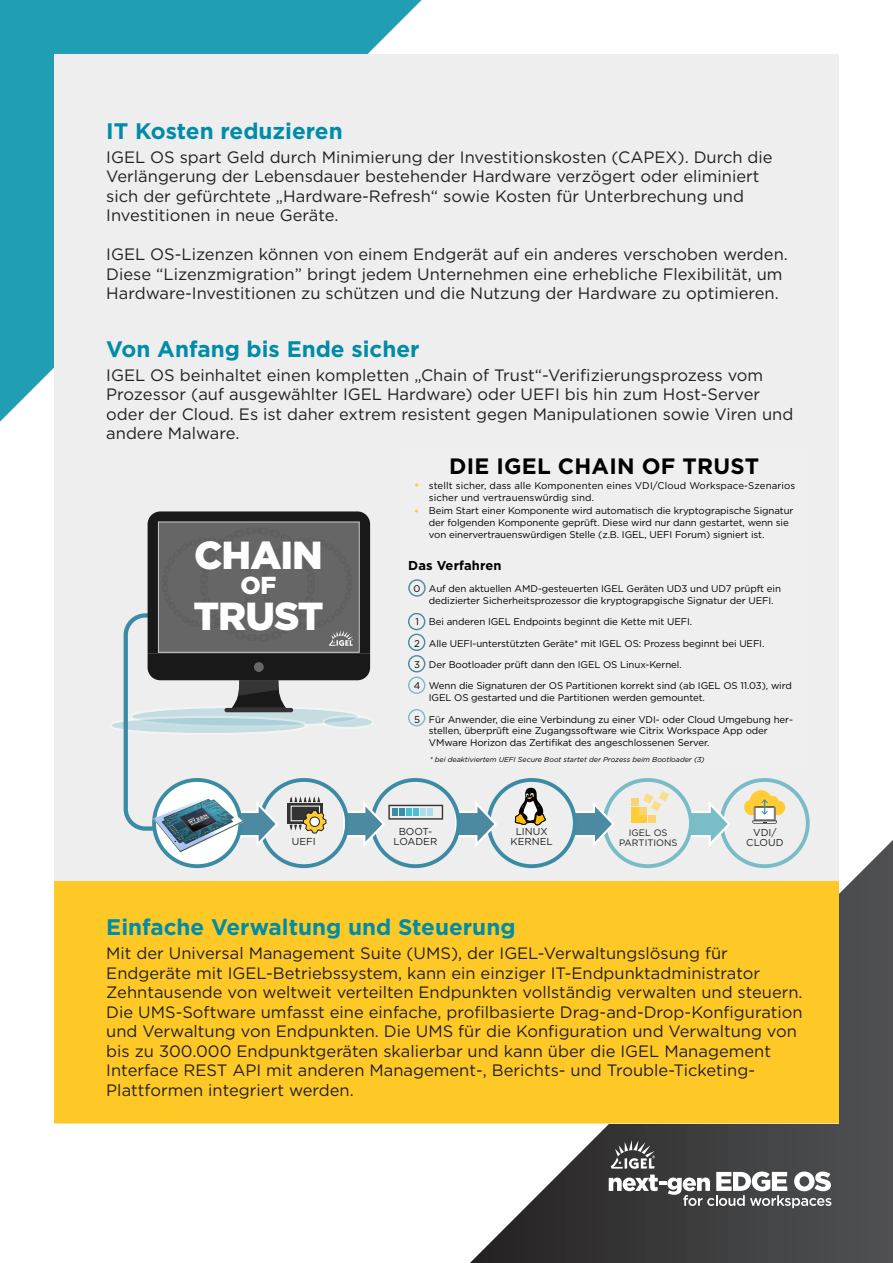
<style>
.page{position:relative;width:893px;height:1263px;background:#fff}
.page>*{position:absolute;margin:0;border:0;box-sizing:border-box;transform-origin:0 0}
.t1{font:900 39.15px "Gotham";letter-spacing:-.025em;color:#fff}
.t2{font:900 24.6px "Gotham";color:#fff}
.t3{font:700 22.5px "Gotham";color:#008ca7}
.t4{font:700 22.2px "Gotham";letter-spacing:.01em;color:#000}
.t5{font:16.5px/19.5px "Gotham";color:#231f20}
.t6{font:700 12.9px "Gotham";letter-spacing:.01em;color:#000}
.t7{font:10.05px/10.1px "Gotham";color:#231f20;text-align:center}
.t8{font:9.75px/11.7px "Gotham";letter-spacing:-.01em;color:#000}
.t9{font:9.75px/11.7px "Gotham";letter-spacing:.01em;color:#000}
.t10{font:9.3px/10.1px "Gotham";color:#231f20;text-align:center}
.t11{font:italic 7.2px "Gotham";color:#000}
.s1{font-weight:500;font-size:11.25px;color:#fc3}
.s2{font-size:11.25px;color:#fc3}
</style>
<div class="page">
<svg style="left:0;top:0;width:422px;height:422px;background:#30a3b9"></svg>
<svg style="left:470px;top:840px;width:423px;height:423px"></svg>
<svg style="left:609px;top:1140px;width:222px;height:68px;background:#676768"></svg>
<div style="left:54px;top:54px;width:785px;height:1069px;background:#eeeeef"></div>
<div style="left:54px;top:881px;width:785px;height:242px;background:#fec927"></div>
<div style="left:720px;top:778px;width:90px;height:90px;border:4px solid #79bcc7;border-radius:50%"></div>
<svg style="left:744px;top:790px;width:41px;height:34px"></svg>
<svg style="left:689px;top:801px;width:42px;height:46px"></svg>
<div style="left:603px;top:778px;width:90px;height:90px;border:4px solid #79bcc7;border-radius:50%"></div>
<div style="left:631px;top:807px;width:8px;height:7px;background:#fc3"></div>
<div style="left:639px;top:807px;width:8px;height:7px;background:#f8d573"></div>
<div style="left:631px;top:815px;width:8px;height:8px;background:#fc3"></div>
<div style="left:631px;top:798px;width:8px;height:8px;background:#f8d573"></div>
<div style="left:639px;top:815px;width:8px;height:8px;background:#fc3"></div>
<div style="left:648px;top:815px;width:8px;height:8px;background:#f8d573"></div>
<svg style="left:643px;top:791px;width:26px;height:20px"></svg>
<svg style="left:573px;top:801px;width:42px;height:46px"></svg>
<div style="left:487px;top:778px;width:90px;height:90px;border:4px solid #3c8ba5;border-radius:50%"></div>
<svg style="left:455px;top:801px;width:42px;height:46px"></svg>
<div style="left:370px;top:778px;width:90px;height:90px;border:4px solid #3c8ba5;border-radius:50%"></div>
<svg style="left:154px;top:780px;width:86px;height:86px"></svg>
<svg style="left:112px;top:511px;width:331px;height:336px"></svg>
<svg style="left:515px;top:788px;width:31px;height:38px"></svg>
<img style="left:152px;top:792px;width:93px;height:60px">
<p class="t3" style="left:106px;top:116px;width:238px">IT Kosten reduzieren</p>
<p class="t5" style="left:106px;top:147px;width:668px">IGEL OS spart Geld durch Minimierung der Investitionskosten (CAPEX). Durch die Verlängerung der Lebensdauer bestehender Hardware verzögert oder eliminiert sich der gefürchtete „Hardware-Refresh“ sowie Kosten für Unterbrechung und Investitionen in neue Geräte.</p>
<p class="t5" style="left:106px;top:244px;width:683px">IGEL OS-Lizenzen können von einem Endgerät auf ein anderes verschoben werden.<br>Diese “Lizenzmigration” bringt jedem Unternehmen eine erhebliche Flexibilität, um<br>Hardware-Investitionen zu schützen und die Nutzung der Hardware zu optimieren.</p>
<p class="t3" style="left:106px;top:334px;width:315px">Von Anfang bis Ende sicher</p>
<p class="t5" style="left:106px;top:365px;width:688px">IGEL OS beinhaltet einen kompletten „Chain of Trust“-Verifizierungsprozess vom Prozessor (auf ausgewählter IGEL Hardware) oder UEFI bis hin zum Host-Server oder der Cloud. Es ist daher extrem resistent gegen Manipulationen sowie Viren und andere Malware.</p>
<p class="t1" style="left:194px;top:528px;width:130px">CHAIN</p>
<p class="t2" style="left:241px;top:569px;width:37px">OF</p>
<p class="t1" style="left:193px;top:589px;width:132px">TRUST</p>
<p class="t4" style="left:449px;top:451px;width:311px">DIE IGEL CHAIN OF TRUST</p>
<p class="t9" style="left:429px;top:480px;width:368px;text-indent:-15px"><span class="s1">•</span> stellt sicher, dass alle Komponenten eines VDI/Cloud Workspace-Szenarios sicher und vertrauenswürdig sind.</p>
<p class="t8" style="left:429px;top:505px;width:366px;text-indent:-15px"><span class="s2">•</span> Beim Start einer Komponente wird automatisch die kryptograpische Signatur der folgenden Komponente geprüft. Diese wird nur dann gestartet, wenn sie von einervertrauenswürdigen Stelle (z.B. IGEL, UEFI Forum) signiert ist.</p>
<p class="t6" style="left:408px;top:557px;width:95px">Das Verfahren</p>
<p class="t8" style="left:429px;top:583px;width:354px;text-indent:-15px">0 Auf den aktuellen AMD-gesteuerten IGEL Geräten UD3 und UD7 prüpft ein dedizierter Sicherheitsprozessor die kryptograpgische Signatur der UEFI.</p>
<p class="t8" style="left:414px;top:611px;width:379px;line-height:21.5px">1 Bei anderen IGEL Endpoints beginnt die Kette mit UEFI.<br>2 Alle UEFI-unterstützten Geräte* mit IGEL OS: Prozess beginnt bei UEFI.<br>3 Der Bootloader prüft dann den IGEL OS Linux-Kernel.<br>4 Wenn die Signaturen der OS Partitionen korrekt sind (ab IGEL OS 11.03), wird</p>
<p class="t8" style="left:414px;top:687px;width:380px;line-height:21.5px;text-indent:15px">IGEL OS gestarted und die Partitionen werden gemountet.<br>5 Für Anwender, die eine Verbindung zu einer VDI- oder Cloud Umgebung her-</p>
<p class="t8" style="left:429px;top:725px;width:340px">stellen, überprüft eine Zugangssoftware wie Citrix Workspace App oder<br>VMware Horizon das Zertifikat des angeschlossenen Server.</p>
<p class="t11" style="left:430px;top:755px;width:276px">* bei deaktiviertem UEFI Secure Boot startet der Prozess beim Bootloader (3)</p>
<p class="t7" style="left:399px;top:826px;width:35px">BOOT-</p>
<p class="t7" style="left:292px;top:836px;width:25px">UEFI</p>
<p class="t7" style="left:394px;top:836px;width:45px">LOADER</p>
<p class="t7" style="left:511px;top:826px;width:44px">LINUX<br>KERNEL</p>
<p class="t10" style="left:619px;top:827px;width:60px">IGEL OS<br>PARTITIONS</p>
<p class="t7" style="left:746px;top:827px;width:39px">VDI/<br>CLOUD</p>
<p class="t3" style="left:106px;top:912px;width:411px">Einfache Verwaltung und Steuerung</p>
<p class="t5" style="left:106px;top:943px;width:698px">Mit der Universal Management Suite (UMS), der IGEL-Verwaltungslösung für Endgeräte mit IGEL-Betriebssystem, kann ein einziger IT-Endpunktadministrator Zehntausende von weltweit verteilten Endpunkten vollständig verwalten und steuern.<br>Die UMS-Software umfasst eine einfache, profilbasierte Drag-and-Drop-Konfiguration und Verwaltung von Endpunkten. Die UMS für die Konfiguration und Verwaltung von bis zu 300.000 Endpunktgeräten skalierbar und kann über die IGEL Management Interface REST API mit anderen Management-, Berichts- und Trouble-Ticketing-Plattformen integriert werden.</p>
</div>
